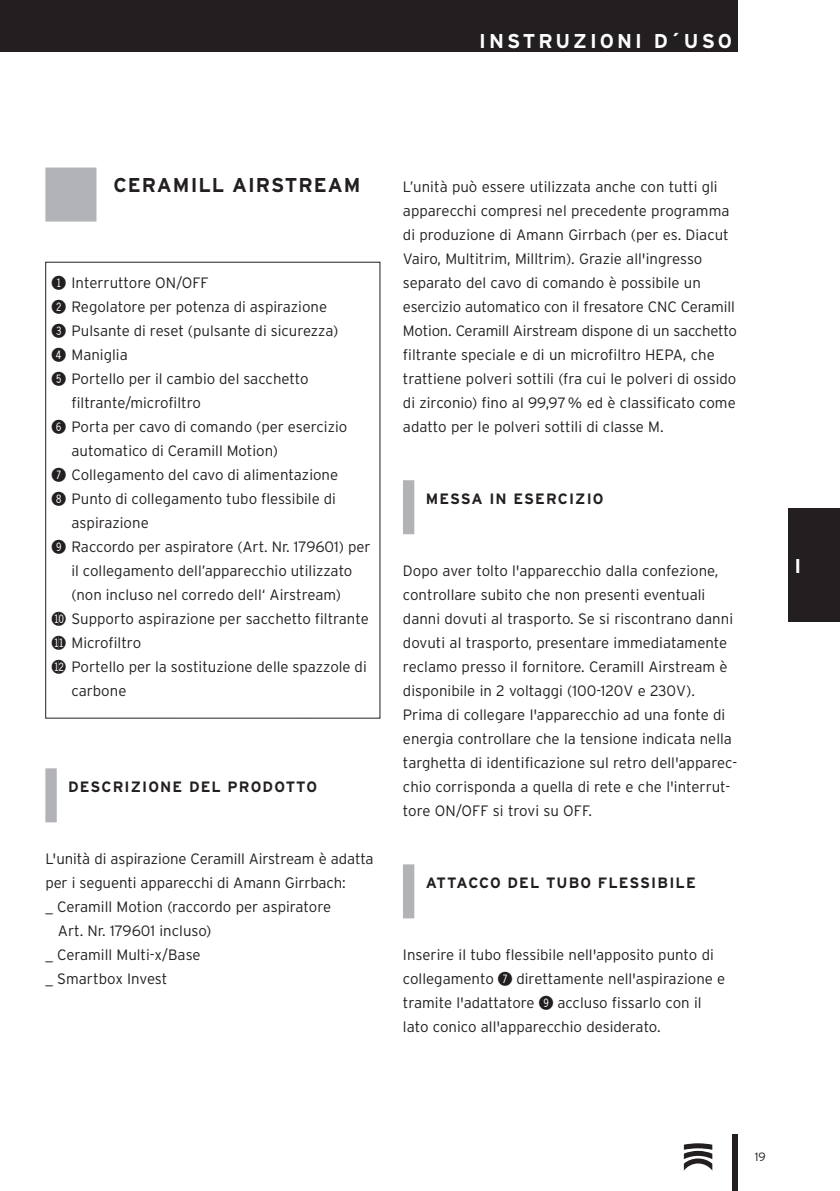
<style>
.page{position:relative;width:840px;height:1191px;background:#fff}
.page>*{position:absolute;margin:0;border:0;box-sizing:border-box;transform-origin:0 0}
.t1{font:700 20px "Interstate";letter-spacing:.15em;color:#fff}
.t2{font:700 20px "Interstate";letter-spacing:.05em;color:#231f20}
.t3{font:300 15px/24px "Interstate";color:#231f20}
.t4{font:700 15px "Interstate";letter-spacing:.075em;color:#231f20}
.t5{font:300 12px "Interstate";color:#231f20}
.s1{font-family:"Double Digits Round";font-weight:400;font-size:18px}
</style>
<div class="page">
<div style="left:0;top:0;width:737px;height:51px;background:#231f20"></div>
<div style="left:788px;top:508px;width:51px;height:113px;background:#231f20"></div>
<svg style="left:683px;top:1143px;width:29px;height:27px"></svg>
<div style="left:45px;top:167px;width:51px;height:54px;background:#b2b3b7"></div>
<div style="left:45px;top:768px;width:12px;height:54px;background:#b2b3b7"></div>
<div style="left:403px;top:480px;width:11px;height:54px;background:#b2b3b7"></div>
<div style="left:403px;top:864px;width:11px;height:54px;background:#b2b3b7"></div>
<div style="left:731px;top:1134px;width:6px;height:57px;background:#231f20"></div>
<h1 class="t1" style="left:479px;top:30px;width:90px">I NSTRUZI</h1>
<h1 class="t1" style="left:599px;top:30px;width:134px">ONI D ´U SO</h1>
<h1 class="t2" style="left:113px;top:174px;width:30px">CERA</h1>
<h1 class="t2" style="left:173px;top:174px;width:185px">MILL AI RSTREAM</h1>
<p class="t3" style="left:52px;top:271px;width:158px"><span class="s1">!</span> Interruttore ON/OFF</p>
<p class="t3" style="left:52px;top:295px;width:277px"><span class="s1">@</span> Regolatore per potenza di aspirazione</p>
<p class="t3" style="left:52px;top:319px;width:288px"><span class="s1">#</span> Pulsante di reset (pulsante di sicurezza)</p>
<p class="t3" style="left:52px;top:343px;width:78px"><span class="s1">$</span> Maniglia</p>
<p class="t3" style="left:52px;top:367px;width:258px"><span class="s1">%</span> Portello per il cambio del sacchetto</p>
<p class="t3" style="left:71px;top:391px;width:131px">filtrante/microfiltro</p>
<p class="t3" style="left:52px;top:415px;width:297px"><span class="s1">^</span> Porta per cavo di comando (per esercizio</p>
<p class="t3" style="left:71px;top:439px;width:208px">automatico di Ceramill Motion)</p>
<p class="t3" style="left:52px;top:463px;width:288px"><span class="s1">&amp;</span> Collegamento del cavo di alimentazione</p>
<p class="t3" style="left:52px;top:487px;width:285px"><span class="s1">*</span> Punto di collegamento tubo flessibile di</p>
<p class="t3" style="left:71px;top:511px;width:79px">aspirazione</p>
<p class="t3" style="left:52px;top:535px;width:320px"><span class="s1">(</span> Raccordo per aspiratore (Art. Nr. 179601) per</p>
<p class="t3" style="left:71px;top:559px;width:282px">il collegamento dell’apparecchio utilizzato</p>
<p class="t3" style="left:71px;top:583px;width:271px">(non incluso nel corredo dell‘ Airstream)</p>
<p class="t3" style="left:52px;top:607px;width:318px"><span class="s1">BL</span> Supporto aspirazione per sacchetto filtrante</p>
<p class="t3" style="left:52px;top:631px;width:91px"><span class="s1">BM</span> Microfiltro</p>
<p class="t3" style="left:52px;top:655px;width:316px"><span class="s1">BN</span> Portello per la sostituzione delle spazzole di</p>
<p class="t3" style="left:71px;top:679px;width:56px">carbone</p>
<p class="t4" style="left:68px;top:778px;width:250px">DESCRIZIONE DEL PRODOTTO</p>
<p class="t3" style="left:45px;top:847px;width:329px">L'unità di aspirazione Ceramill Airstream è adatta</p>
<p class="t3" style="left:45px;top:871px;width:302px">per i seguenti apparecchi di Amann Girrbach:</p>
<p class="t3" style="left:45px;top:895px;width:287px">_ Ceramill Motion (raccordo per aspiratore</p>
<p class="t3" style="left:58px;top:919px;width:155px">Art. Nr. 179601 incluso)</p>
<p class="t3" style="left:45px;top:943px;width:157px">_ Ceramill Multi-x/Base</p>
<p class="t3" style="left:45px;top:967px;width:123px">_ Smartbox Invest</p>
<p class="t3" style="left:403px;top:175px;width:335px">L’unità può essere utilizzata anche con tutti gli apparecchi compresi nel precedente programma di produzione di Amann Girrbach (per es. Diacut Vairo, Multitrim, Milltrim). Grazie all'ingresso separato del cavo di comando è possibile un esercizio automatico con il fresatore CNC Ceramill Motion. Ceramill Airstream dispone di un sacchetto filtrante speciale e di un microfiltro HEPA, che trattiene polveri sottili (fra cui le polveri di ossido di zirconio) fino al 99,97% ed è classificato come adatto per le polveri sottili di classe M.</p>
<p class="t4" style="left:425px;top:490px;width:141px">MESSA I N ESERCIZI</p>
<p class="t4" style="left:592px;top:490px;width:12px">O</p>
<p class="t3" style="left:403px;top:559px;width:336px">Dopo aver tolto l'apparecchio dalla confezione, controllare subito che non presenti eventuali danni dovuti al trasporto. Se si riscontrano danni dovuti al trasporto, presentare immediatamente reclamo presso il fornitore. Ceramill Airstream è disponibile in 2 voltaggi (100-120V e 230V).<br>Prima di collegare l'apparecchio ad una fonte di energia controllare che la tensione indicata nella targhetta di identificazione sul retro dell'apparec&shy;chio corrisponda a quella di rete e che l'interrut&shy;tore ON/OFF si trovi su OFF.</p>
<p class="t4" style="left:425px;top:874px;width:235px">ATTACCO DEL TUBO FLESSIBIL</p>
<p class="t4" style="left:685px;top:874px;width:11px">E</p>
<p class="t3" style="left:403px;top:943px;width:324px">Inserire il tubo flessibile nell'apposito punto di collegamento <span class="s1">&amp;</span> direttamente nell'aspirazione e tramite l'adattatore <span class="s1">(</span> accluso fissarlo con il lato conico all'apparecchio desiderato.</p>
<h1 class="t1" style="left:794px;top:555px;width:8px">I</h1>
<p class="t5" style="left:754px;top:1150px;width:13px">19</p>
</div>
